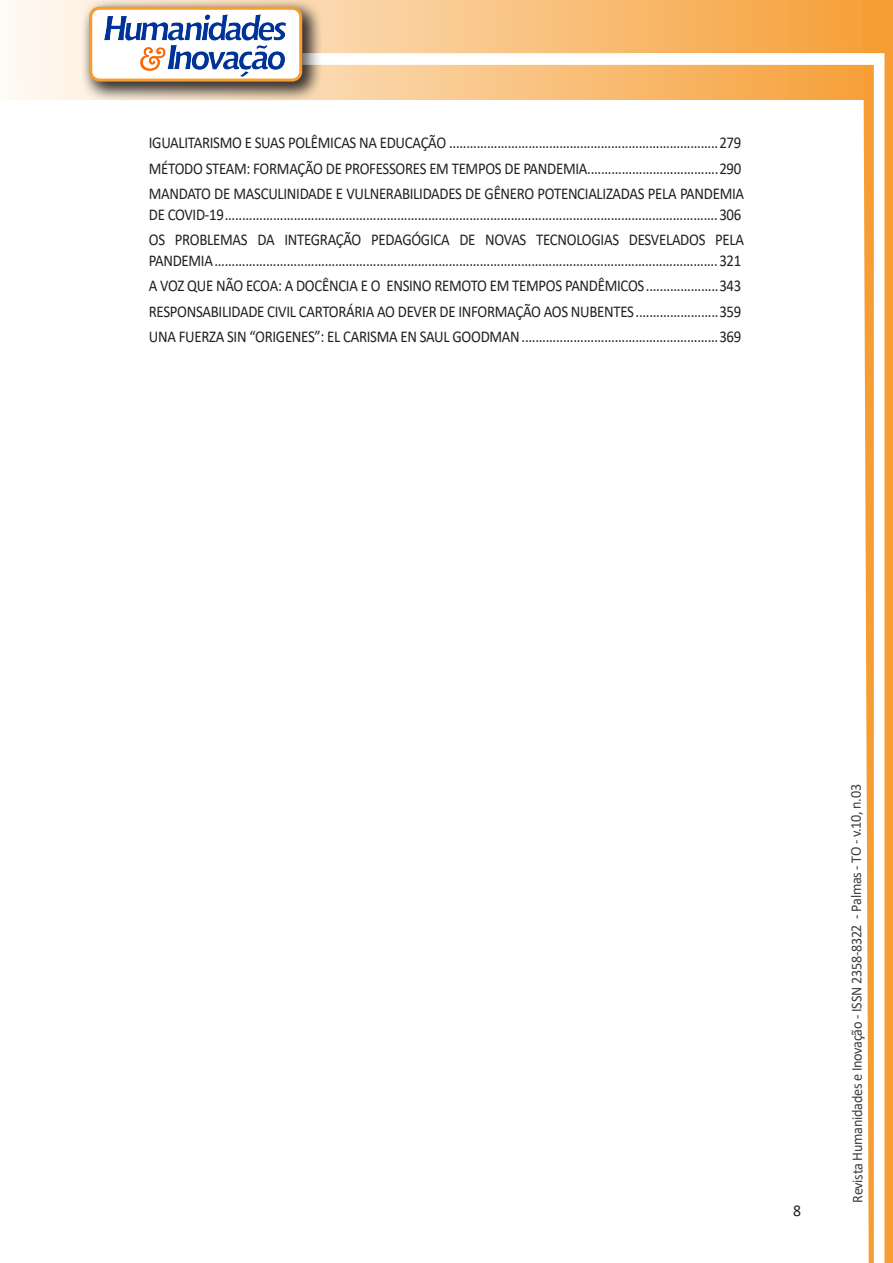
<style>
.page{position:relative;width:893px;height:1263px;background:#fff}
.page>*{position:absolute;margin:0;border:0;box-sizing:border-box;transform-origin:0 0}
.texto{font:16.5px/21px "Calibri";letter-spacing:-.02em;color:#231f20;scale:.9 1}
.texto-2{font:16.5px "Calibri";letter-spacing:-.02em;color:#231f20;scale:.95 1}
.t1{font:15px "Calibri";letter-spacing:-.025em;color:#3e3e3f;scale:.95 1}
</style>
<div class="page">
<svg style="left:5px;top:0;width:858px;height:100px;background:#f9c484"></svg>
<div style="left:302px;top:53px;width:582px;height:12px;background:#fff;border:2px solid #fff"></div>
<svg style="left:863px;top:0;width:30px;height:1263px"></svg>
<div style="left:81px;top:0;width:241px;height:102px;background:#231f20;opacity:.75"></div>
<div style="left:91px;top:8px;width:210px;height:72px;background:#fff;border-radius:9px"></div>
<img style="left:104px;top:14px;width:181px;height:62px">
<div style="left:89px;top:7px;width:213px;height:75px;border:3px solid #f69e34;border-radius:9px"></div>
<p class="texto" style="left:149px;top:132px;width:660px">IGUALITARISMO E SUAS POLÊMICAS NA EDUCAÇÃO ..............................................................................279</p>
<p class="texto" style="left:149px;top:157px;width:660px">MÉTODO STEAM: FORMAÇÃO DE PROFESSORES EM TEMPOS DE PANDEMIA......................................290</p>
<p class="texto" style="left:149px;top:183px;width:663px">MANDATO DE MASCULINIDADE E VULNERABILIDADES DE GÊNERO POTENCIALIZADAS PELA PANDEMIA<br>DE COVID-19...............................................................................................................................................306</p>
<p class="texto" style="left:149px;top:229px;width:663px">OS PROBLEMAS DA INTEGRAÇÃO PEDAGÓGICA DE NOVAS TECNOLOGIAS DESVELADOS PELA<br>PANDEMIA..................................................................................................................................................321</p>
<p class="texto" style="left:149px;top:275px;width:660px">A VOZ QUE NÃO ECOA: A DOCÊNCIA E O ENSINO REMOTO EM TEMPOS PANDÊMICOS.....................343</p>
<p class="texto" style="left:149px;top:300px;width:660px">RESPONSABILIDADE CIVIL CARTORÁRIA AO DEVER DE INFORMAÇÃO AOS NUBENTES........................359</p>
<p class="texto" style="left:149px;top:326px;width:660px">UNA FUERZA SIN “ORIGENES”: EL CARISMA EN SAUL GOODMAN.........................................................369</p>
<p class="texto-2" style="left:793px;top:1199px;width:10px">8</p>
<p class="t1" style="left:846px;top:1203px;width:442px;rotate:-90deg">Revista Humanidades e Inovação - ISSN 2358-8322 - Palmas - TO - v.10, n.03</p>
</div>
